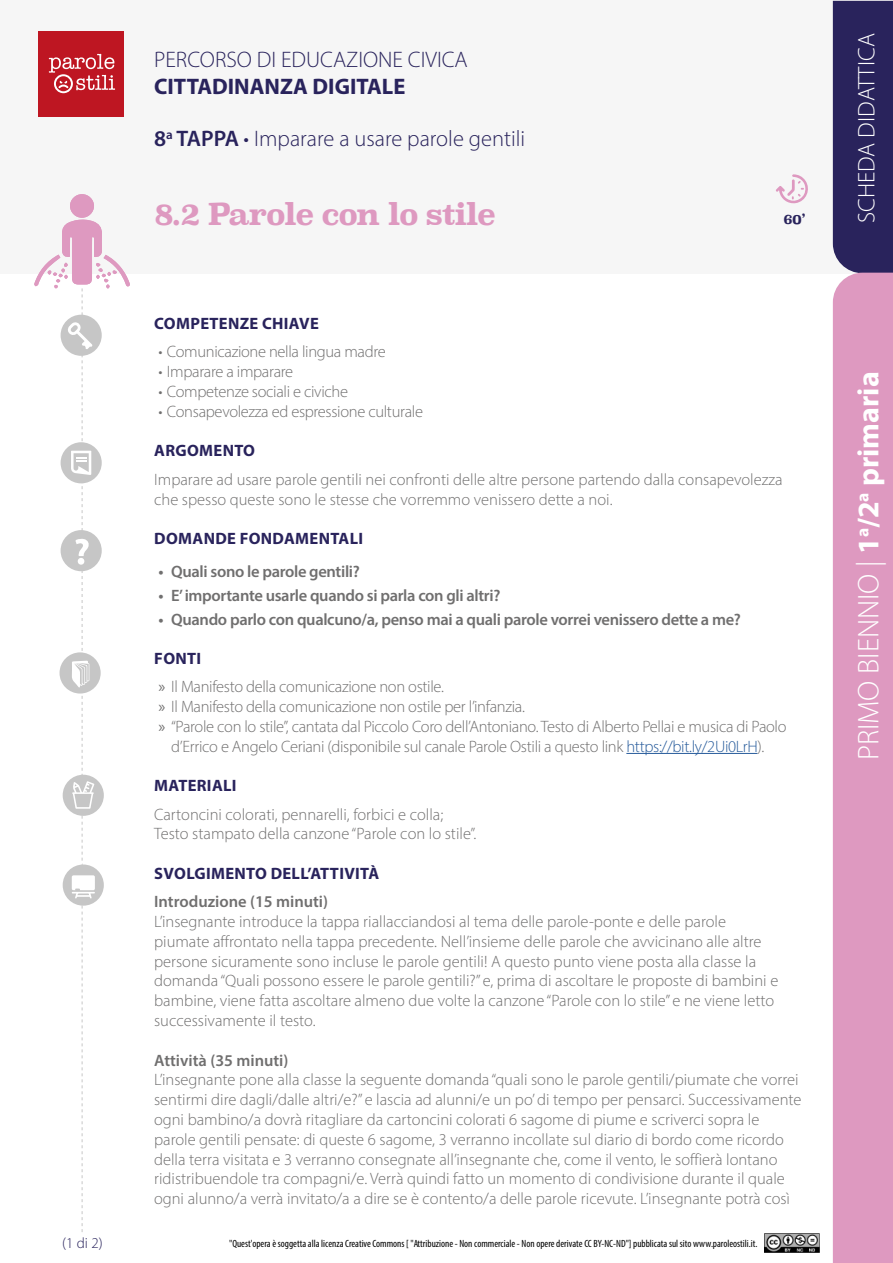
<style>
.page{position:relative;width:893px;height:1263px;background:#fff}
.page>*{position:absolute;margin:0;border:0;box-sizing:border-box;transform-origin:0 0}
.t1{font:300 30px "Myriad Pro";color:#fff}
.t2{font:700 30px "Superclarendon";letter-spacing:-.05em;color:#de99c0}
.t3{font:300 24px "Myriad Pro";color:#fff}
.t4{font:300 22.5px "Myriad Pro";color:#29235c}
.t5{font:700 22.5px "Myriad Pro";color:#29235c}
.t6{font:300 16.5px/19.8px "Myriad Pro";color:#706f6f}
.t7{font:300 16.5px/28.3px "Myriad Pro";letter-spacing:-.02em;color:#706f6f}
.t8{font:600 16.5px "Myriad Pro";letter-spacing:-.02em;color:#706f6f}
.t9{font:700 16.5px "Myriad Pro";letter-spacing:.02em;color:#29235c}
.t10{font:600 16.5px "Myriad Pro";color:#706f6f}
.t11{font:300 15px "Myriad Pro";color:#29235c}
.t12{font:700 13.5px "Superclarendon";color:#29235c}
.t13{font:condensed 10.5px "Myriad Pro";color:#000}
.s1{font-weight:600}
.s2{font-weight:700;color:#29235c}
.s3{font-weight:400}
.s4{color:#275b9b}
.s5{font-weight:700}
</style>
<div class="page">
<img style="left:765px;top:1233px;width:54px;height:19px">
<div style="left:0;top:0;width:893px;height:273px;background:#f6f6f6"></div>
<div style="left:833px;top:1px;width:60px;height:272px;background:#29235c"></div>
<div style="left:833px;top:273px;width:60px;height:990px;background:#de99c0"></div>
<div style="left:38px;top:31px;width:86px;height:86px;background:#be1622"></div>
<svg style="left:49px;top:54px;width:66px;height:39px"></svg>
<svg style="left:776px;top:174px;width:32px;height:30px"></svg>
<hr style="left:626px;top:753px;width:131px;height:1px;background:#275b9b">
<svg style="left:34px;top:194px;width:96px;height:1038px"></svg>
<p class="t11" style="left:62px;top:1233px;width:42px">(1 di 2)</p>
<h3 class="t4" style="left:154px;top:46px;width:315px">PERCORSO DI EDUCAZIONE CIVICA</h3>
<h3 class="t5" style="left:154px;top:72px;width:253px">CITTADINANZA DIGITALE</h3>
<h3 class="t4" style="left:154px;top:125px;width:373px"><span class="s1">8</span><sup>a</sup> <span class="s1">TAPPA</span> • Imparare a usare parole gentili</h3>
<h1 class="t2" style="left:154px;top:191px;width:343px">8.2 Parole con lo stile</h1>
<p class="t12" style="left:783px;top:209px;width:23px">60’</p>
<p class="t9" style="left:154px;top:313px;width:166px">COMPETENZE CHIAVE</p>
<p class="t7" style="left:158px;top:338px;width:229px">• Comunicazione nella lingua madre</p>
<p class="t7" style="left:158px;top:357px;width:136px">• Imparare a imparare</p>
<p class="t7" style="left:158px;top:377px;width:191px">• Competenze sociali e civiche</p>
<p class="t7" style="left:158px;top:397px;width:266px">• Consapevolezza ed espressione culturale</p>
<p class="t9" style="left:154px;top:440px;width:102px">ARGOMENTO</p>
<p class="t6" style="left:154px;top:469px;width:630px">Imparare ad usare parole gentili nei confronti delle altre persone partendo dalla consapevolezza che spesso queste sono le stesse che vorremmo venissero dette a noi.</p>
<p class="t9" style="left:154px;top:528px;width:210px">DOMANDE FONDAMENTALI</p>
<p class="t8" style="left:158px;top:560px;width:203px">• Quali sono le parole gentili?</p>
<p class="t8" style="left:158px;top:584px;width:343px">• E’ importante usarle quando si parla con gli altri?</p>
<p class="t8" style="left:158px;top:608px;width:584px">• Quando parlo con qualcuno/a, penso mai a quali parole vorrei venissero dette a me?</p>
<p class="t7" style="left:154px;top:644px;width:291px"><span class="s2">FONTI<br></span><span class="s3">»</span> Il Manifesto della comunicazione non ostile.</p>
<p class="t7" style="left:158px;top:692px;width:368px"><span class="s3">»</span> Il Manifesto della comunicazione non ostile per l’infanzia.</p>
<p class="t7" style="left:158px;top:712px;width:630px"><span class="s3">»</span> “Parole con lo stile”, cantata dal Piccolo Coro dell’Antoniano. Testo di Alberto Pellai e musica di Paolo</p>
<p class="t7" style="left:171px;top:732px;width:595px">d’Errico e Angelo Ceriani (disponibile sul canale Parole Ostili a questo link <span class="s4">https://bit.ly/2Ui0LrH</span>).</p>
<p class="t9" style="left:154px;top:775px;width:84px">MATERIALI</p>
<p class="t6" style="left:154px;top:804px;width:324px">Cartoncini colorati, pennarelli, forbici e colla;<br>Testo stampato della canzone “Parole con lo stile”.</p>
<p class="t9" style="left:154px;top:862px;width:226px">SVOLGIMENTO DELL’ATTIVITÀ</p>
<p class="t10" style="left:154px;top:891px;width:176px">Introduzione (15 minuti)</p>
<p class="t6" style="left:154px;top:911px;width:626px">L’insegnante introduce la tappa riallacciandosi al tema delle parole-ponte e delle parole piumate affrontato nella tappa precedente. Nell’insieme delle parole che avvicinano alle altre persone sicuramente sono incluse le parole gentili! A questo punto viene posta alla classe la domanda “Quali possono essere le parole gentili?” e, prima di ascoltare le proposte di bambini e bambine, viene fatta ascoltare almeno due volte la canzone “Parole con lo stile” e ne viene letto successivamente il testo.</p>
<p class="t10" style="left:154px;top:1049px;width:136px">Attività (35 minuti)</p>
<p class="t6" style="left:154px;top:1070px;width:649px">L’insegnante pone alla classe la seguente domanda “quali sono le parole gentili/piumate che vorrei sentirmi dire dagli/dalle altri/e?” e lascia ad alunni/e un po’ di tempo per pensarci. Successivamente ogni bambino/a dovrà ritagliare da cartoncini colorati 6 sagome di piume e scriverci sopra le parole gentili pensate: di queste 6 sagome, 3 verranno incollate sul diario di bordo come ricordo della terra visitata e 3 verranno consegnate all’insegnante che, come il vento, le soffierà lontano ridistribuendole tra compagni/e. Verrà quindi fatto un momento di condivisione durante il quale ogni alunno/a verrà invitato/a a dire se è contento/a delle parole ricevute. L’insegnante potrà così</p>
<p class="t13" style="left:229px;top:1237px;width:530px">"Quest'opera è soggetta alla licenza Creative Commons [ "Attribuzione - Non commerciale - Non opere derivate CC BY-NC-ND"] pubblicata sul sito www.paroleostili.it.</p>
<h2 class="t3" style="left:852px;top:223px;width:191px;rotate:-90deg">SCHEDA DIDATTICA</h2>
<h1 class="t1" style="left:851px;top:760px;width:390px;rotate:-90deg">PRIMO BIENNIO | <span class="s5">1</span><sup>a</sup><span class="s5">/2</span><sup>a</sup> <span class="s5">primaria</span></h1>
</div>
